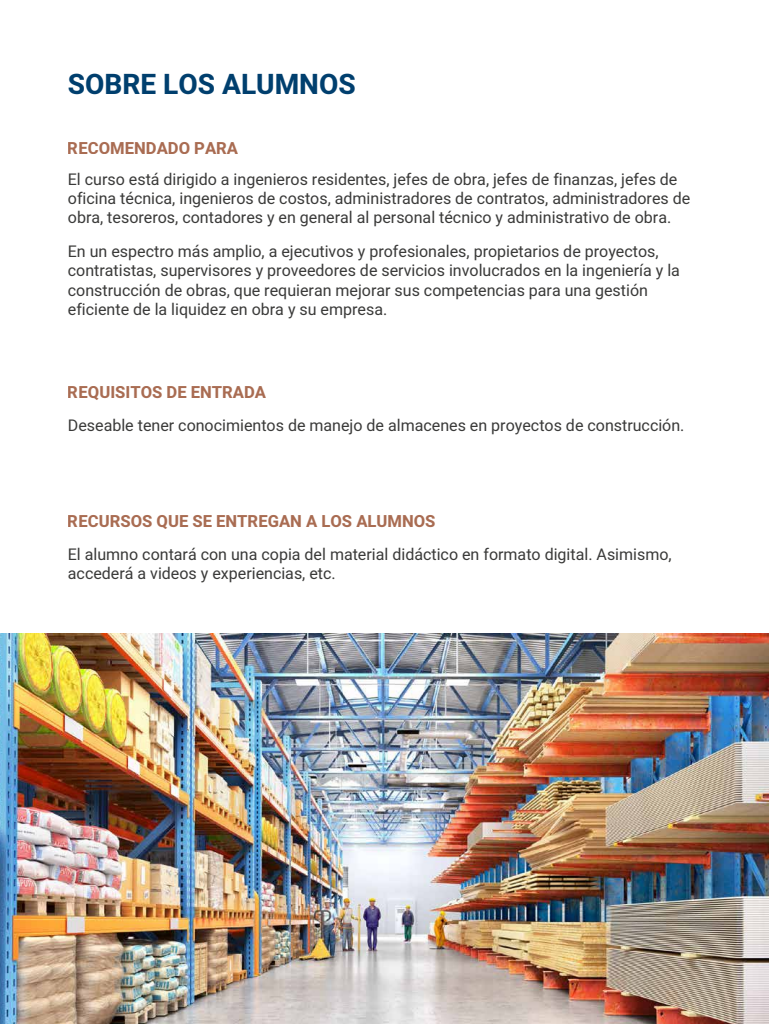
<style>
.page{position:relative;width:769px;height:1024px;background:#fff}
.page>*{position:absolute;margin:0;border:0;box-sizing:border-box;transform-origin:0 0}
.t1{font:700 28px "Heebo";color:#003f6e}
.t2{font:700 16.6px "Heebo";color:#a96c52}
.t3{font:16px/19.2px "Heebo";color:#3a3a39}
</style>
<div class="page">
<img style="left:0;top:633px;width:768px;height:391px">
<h1 class="t1" style="left:68px;top:65px;width:289px">SOBRE LOS ALUMNOS</h1>
<p class="t2" style="left:68px;top:136px;width:172px">RECOMENDADO PARA</p>
<p class="t3" style="left:68px;top:169px;width:623px">El curso está dirigido a ingenieros residentes, jefes de obra, jefes de finanzas, jefes de oficina técnica, ingenieros de costos, administradores de contratos, administradores de obra, tesoreros, contadores y en general al personal técnico y administrativo de obra.</p>
<p class="t3" style="left:68px;top:242px;width:613px">En un espectro más amplio, a ejecutivos y profesionales, propietarios de proyectos, contratistas, supervisores y proveedores de servicios involucrados en la ingeniería y la construcción de obras, que requieran mejorar sus competencias para una gestión eficiente de la liquidez en obra y su empresa.</p>
<p class="t2" style="left:68px;top:381px;width:200px">REQUISITOS DE ENTRADA</p>
<p class="t3" style="left:68px;top:416px;width:617px">Deseable tener conocimientos de manejo de almacenes en proyectos de construcción.</p>
<p class="t2" style="left:68px;top:509px;width:369px">RECURSOS QUE SE ENTREGAN A LOS ALUMNOS</p>
<p class="t3" style="left:68px;top:545px;width:605px">El alumno contará con una copia del material didáctico en formato digital. Asimismo, accederá a videos y experiencias, etc.</p>
</div>
